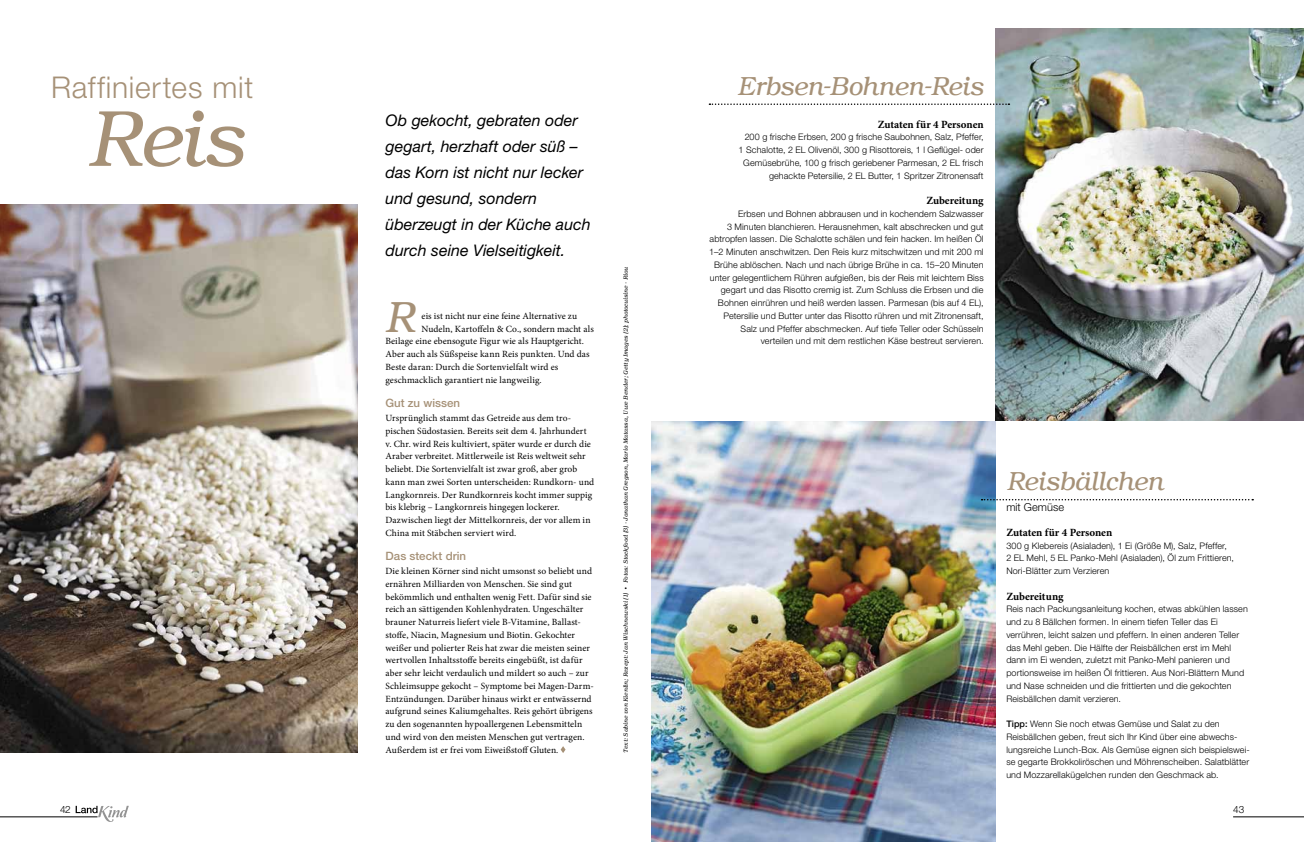
<style>
.page{position:relative;width:1304px;height:842px;background:#fff}
.page>*{position:absolute;margin:0;border:0;box-sizing:border-box;transform-origin:0 0}
.t1{font:italic 300 80px "Brussels";color:#a69177}
.t2{font:italic 300 43.5px "Brussels";color:#a69177}
.t3{font:300 30px "Helvetica Neue LT Std";letter-spacing:.025em;color:#a69177}
.t4{font:italic 300 26px "Brussels";letter-spacing:-.015em;color:#a69177}
.t5{font:italic 16px/26px "Helvetica Neue LT Std";color:#000}
.t6{font:500 11.5px "Helvetica Neue LT Std";letter-spacing:.005em;color:#a69177}
.t7{font:700 11px "Minion Pro";letter-spacing:-.005em;color:#000}
.t8{font:300 11px "Helvetica Neue LT Std";color:#000}
.t9{font:300 10px "Helvetica Neue LT Std";color:#000}
.t10{font:9.5px/12.8px "Minion Pro";letter-spacing:.005em;color:#000}
.t11{font:300 9px/12.8px "Helvetica Neue LT Std";letter-spacing:.01em;color:#000}
.t12{font:italic 300 6px "Brussels";letter-spacing:.01em;color:#000}
.s1{font-weight:500}
</style>
<div class="page">
<hr style="left:0;top:816px;width:98px;height:1px;background:#000">
<hr style="left:1233px;top:816px;width:71px;height:1px;background:#000">
<svg style="left:76px;top:806px;width:53px;height:16px"></svg>
<img style="left:652px;top:421px;width:343px;height:421px">
<img style="left:995px;top:28px;width:309px;height:393px">
<img style="left:0;top:204px;width:357px;height:549px">
<svg style="left:561px;top:746px;width:5px;height:7px"></svg>
<svg style="left:709px;top:103px;width:300px;height:2px"></svg>
<svg style="left:982px;top:499px;width:271px;height:1px"></svg>
<h3 class="t3" style="left:51px;top:69px;width:204px">Raffiniertes mit</h3>
<h1 class="t1" style="left:87px;top:89px;width:159px">Reis</h1>
<h3 class="t5" style="left:386px;top:107px;width:207px">Ob gekocht, gebraten oder gegart, herzhaft oder süß – das Korn ist nicht nur lecker und gesund, sondern überzeugt in der Küche auch durch seine Vielseitigkeit.</h3>
<h2 class="t2" style="left:385px;top:290px;width:32px">R</h2>
<p class="t10" style="left:422px;top:310px;width:157px">eis ist nicht nur eine feine Alternative zu</p>
<p class="t10" style="left:422px;top:322px;width:174px">Nudeln, Kartoffeln &amp; Co., sondern macht als</p>
<p class="t10" style="left:386px;top:335px;width:200px">Beilage eine ebensogute Figur wie als Hauptgericht.</p>
<p class="t10" style="left:386px;top:348px;width:206px">Aber auch als Süßspeise kann Reis punkten. Und das</p>
<p class="t10" style="left:386px;top:361px;width:174px">Beste daran: Durch die Sortenvielfalt wird es</p>
<p class="t10" style="left:386px;top:373px;width:158px">geschmacklich garantiert nie langweilig.</p>
<p class="t6" style="left:386px;top:396px;width:76px">Gut zu wissen</p>
<p class="t10" style="left:386px;top:412px;width:210px">Ursprünglich stammt das Getreide aus dem tro&shy;pischen Südostasien. Bereits seit dem 4. Jahrhundert v. Chr. wird Reis kultiviert, später wurde er durch die Araber verbreitet. Mittlerweile ist Reis weltweit sehr beliebt. Die Sortenvielfalt ist zwar groß, aber grob kann man zwei Sorten unterscheiden: Rundkorn- und Langkornreis. Der Rundkornreis kocht immer suppig bis klebrig – Langkornreis hingegen lockerer.<br>Dazwischen liegt der Mittelkornreis, der vor allem in China mit Stäbchen serviert wird.</p>
<p class="t6" style="left:386px;top:549px;width:82px">Das steckt drin</p>
<p class="t10" style="left:386px;top:565px;width:210px">Die kleinen Körner sind nicht umsonst so beliebt und ernähren Milliarden von Menschen. Sie sind gut bekömmlich und enthalten wenig Fett. Dafür sind sie reich an sättigenden Kohlenhydraten. Ungeschälter brauner Naturreis liefert viele B-Vitamine, Ballast&shy;stoffe, Niacin, Magnesium und Biotin. Gekochter weißer und polierter Reis hat zwar die meisten seiner wertvollen Inhaltsstoffe bereits eingebüßt, ist dafür aber sehr leicht verdaulich und mildert so auch – zur Schleimsuppe gekocht – Symptome bei Magen-Darm-Entzündungen. Darüber hinaus wirkt er entwässernd aufgrund seines Kaliumgehaltes. Reis gehört übrigens zu den sogenannten hypoallergenen Lebensmitteln und wird von den meisten Menschen gut vertragen.<br>Außerdem ist er frei vom Eiweißstoff Gluten.</p>
<p class="t12" style="left:622px;top:753px;width:488px;rotate:-90deg">Text: Sabine von Kienlin; Rezept: Jan Wischnewski (1) • Fotos: Stockfood (3) - Jonathan Gregson, Mario Matassa, Uwe Bender; Getty Images (2); photocuisine - Riou</p>
<h3 class="t4" style="left:737px;top:70px;width:248px">Erbsen-Bohnen-Reis</h3>
<p class="t7" style="left:878px;top:116px;width:107px">Zutaten für 4 Personen</p>
<p class="t11" style="left:739px;top:131px;width:247px;text-align:right">200 g frische Erbsen, 200 g frische Saubohnen, Salz, Pfeffer, 1 Schalotte, 2 EL Olivenöl, 300 g Risottoreis, 1 l Geflügel- oder Gemüsebrühe, 100 g frisch geriebener Parmesan, 2 EL frisch gehackte Petersilie, 2 EL Butter, 1 Spritzer Zitronensaft</p>
<p class="t7" style="left:926px;top:193px;width:59px">Zubereitung</p>
<p class="t11" style="left:709px;top:207px;width:276px;text-align:right">Erbsen und Bohnen abbrausen und in kochendem Salzwasser<br>3 Minuten blanchieren. Herausnehmen, kalt abschrecken und gut abtropfen lassen. Die Schalotte schälen und fein hacken. Im heißen Öl 1–2 Minuten anschwitzen. Den Reis kurz mitschwitzen und mit 200 ml Brühe ablöschen. Nach und nach übrige Brühe in ca. 15–20 Minuten unter gelegentlichem Rühren aufgießen, bis der Reis mit leichtem Biss gegart und das Risotto cremig ist. Zum Schluss die Erbsen und die Bohnen einrühren und heiß werden lassen. Parmesan (bis auf 4 EL), Petersilie und Butter unter das Risotto rühren und mit Zitronensaft, Salz und Pfeffer abschmecken. Auf tiefe Teller oder Schüsseln verteilen und mit dem restlichen Käse bestreut servieren.</p>
<h3 class="t4" style="left:1006px;top:465px;width:158px">Reisbällchen</h3>
<p class="t8" style="left:1006px;top:501px;width:59px">mit Gemüse</p>
<p class="t7" style="left:1006px;top:524px;width:107px">Zutaten für 4 Personen</p>
<p class="t11" style="left:1006px;top:539px;width:229px">300 g Klebereis (Asialaden), 1 Ei (Größe M), Salz, Pfeffer,<br>2 EL Mehl, 5 EL Panko-Mehl (Asialaden), Öl zum Frittieren,<br>Nori-Blätter zum Verzieren</p>
<p class="t7" style="left:1006px;top:588px;width:59px">Zubereitung</p>
<p class="t11" style="left:1006px;top:602px;width:243px">Reis nach Packungsanleitung kochen, etwas abkühlen lassen und zu 8 Bällchen formen. In einem tiefen Teller das Ei verrühren, leicht salzen und pfeffern. In einen anderen Teller das Mehl geben. Die Hälfte der Reisbällchen erst im Mehl dann im Ei wenden, zuletzt mit Panko-Mehl panieren und portionsweise im heißen Öl frittieren. Aus Nori-Blättern Mund und Nase schneiden und die frittierten und die gekochten Reisbällchen damit verzieren.</p>
<p class="t11" style="left:1006px;top:717px;width:245px"><span class="s1">Tipp:</span> Wenn Sie noch etwas Gemüse und Salat zu den Reisbällchen geben, freut sich Ihr Kind über eine abwechs&shy;lungsreiche Lunch-Box. Als Gemüse eignen sich beispielswei&shy;se gegarte Brokkoliröschen und Möhrenscheiben. Salatblätter und Mozzarellakügelchen runden den Geschmack ab.</p>
<p class="t9" style="left:60px;top:804px;width:12px">42</p>
<p class="t9" style="left:1233px;top:804px;width:13px">43</p>
</div>
